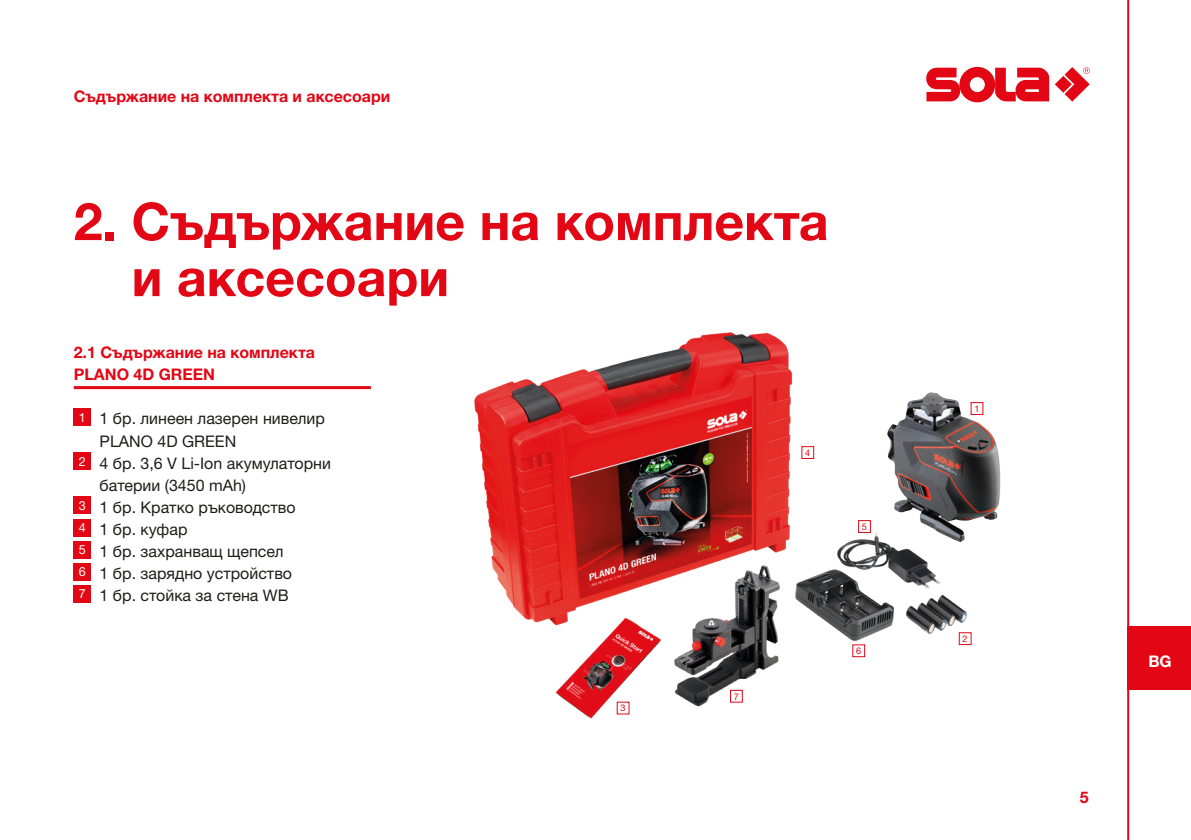
<style>
.page{position:relative;width:1191px;height:840px;background:#fff}
.page>*{position:absolute;margin:0;border:0;box-sizing:border-box;transform-origin:0 0}
.Headline_Groß{font:700 52px/56px "Helvetica Neue LTW1 G";color:#e30614}
.t1{font:16px/22px "Helvetica Neue LTW1 G";color:#1d1d1b}
._0_0_Headline_Absatz{font:700 16px/22px "Helvetica Neue LTW1 G";color:#e30614}
.t2{font:700 16px "Helvetica Neue LTW1 G";color:#fff}
.t3{font:12.6px "Helvetica Neue LTW1 G";color:#fff}
.t4{font:9.2px "Helvetica Neue LTW1 G";color:#e30614}
</style>
<div class="page">
<svg style="left:926px;top:67px;width:163px;height:35px"></svg>
<hr style="left:1127px;top:0;width:2px;height:839px;background:#e30614">
<img style="left:474px;top:332px;width:498px;height:375px">
<img style="left:885px;top:391px;width:115px;height:150px">
<img style="left:548px;top:608px;width:120px;height:111px">
<div style="left:1127px;top:625px;width:64px;height:64px;background:#e30614"></div>
<hr style="left:74px;top:386px;width:297px;height:3px;background:#e30614">
<div style="left:74px;top:408px;width:17px;height:17px;background:#e30614"></div>
<div style="left:74px;top:452px;width:17px;height:17px;background:#e30614"></div>
<div style="left:74px;top:496px;width:17px;height:17px;background:#e30614"></div>
<div style="left:74px;top:518px;width:17px;height:17px;background:#e30614"></div>
<div style="left:74px;top:540px;width:17px;height:17px;background:#e30614"></div>
<div style="left:74px;top:562px;width:17px;height:17px;background:#e30614"></div>
<div style="left:74px;top:584px;width:17px;height:17px;background:#e30614"></div>
<div style="left:801px;top:446px;width:13px;height:12px;border:1px solid #e30614"></div>
<div style="left:959px;top:632px;width:12px;height:12px;border:1px solid #e30614"></div>
<div style="left:858px;top:520px;width:12px;height:12px;border:1px solid #e30614"></div>
<div style="left:730px;top:689px;width:12px;height:13px;border:1px solid #e30614"></div>
<p class="_0_0_Headline_Absatz" style="left:74px;top:85px;width:318px">Съдържание на комплекта и аксесоари</p>
<p class="Headline_Groß" style="left:132px;top:193px;width:698px;text-indent:-58px">2. Съдържание на комплекта и аксесоари</p>
<p class="_0_0_Headline_Absatz" style="left:74px;top:341px;width:243px">2.1 Съдържание на комплекта<br>PLANO 4D GREEN</p>
<p class="t3" style="left:79px;top:409px;width:9px">1</p>
<p class="t1" style="left:100px;top:407px;width:227px">1 бр. линеен лазерен нивелир<br>PLANO 4D GREEN</p>
<p class="t3" style="left:79px;top:453px;width:9px">2</p>
<p class="t1" style="left:100px;top:451px;width:233px">4 бр. 3,6 V Li-Ion акумулаторни батерии (3450 mAh)</p>
<p class="t3" style="left:79px;top:497px;width:9px">3</p>
<p class="t1" style="left:100px;top:495px;width:198px">1 бр. Кратко ръководство</p>
<p class="t3" style="left:79px;top:519px;width:9px">4</p>
<p class="t1" style="left:100px;top:517px;width:89px">1 бр. куфар</p>
<p class="t3" style="left:79px;top:541px;width:9px">5</p>
<p class="t1" style="left:100px;top:539px;width:185px">1 бр. захранващ щепсел</p>
<p class="t3" style="left:79px;top:563px;width:9px">6</p>
<p class="t1" style="left:100px;top:561px;width:194px">1 бр. зарядно устройство</p>
<p class="t3" style="left:79px;top:585px;width:9px">7</p>
<p class="t1" style="left:100px;top:583px;width:191px">1 бр. стойка за стена WB</p>
<p class="t4" style="left:620px;top:702px;width:7px">3</p>
<p class="t4" style="left:805px;top:446px;width:7px">4</p>
<p class="t4" style="left:734px;top:690px;width:7px">7</p>
<p class="t4" style="left:862px;top:520px;width:7px">5</p>
<p class="t4" style="left:856px;top:644px;width:7px">6</p>
<p class="t4" style="left:974px;top:402px;width:7px">1</p>
<p class="t4" style="left:962px;top:632px;width:7px">2</p>
<p class="_0_0_Headline_Absatz" style="left:1079px;top:785px;width:10px">5</p>
<p class="t2" style="left:1148px;top:650px;width:25px">BG</p>
</div>
